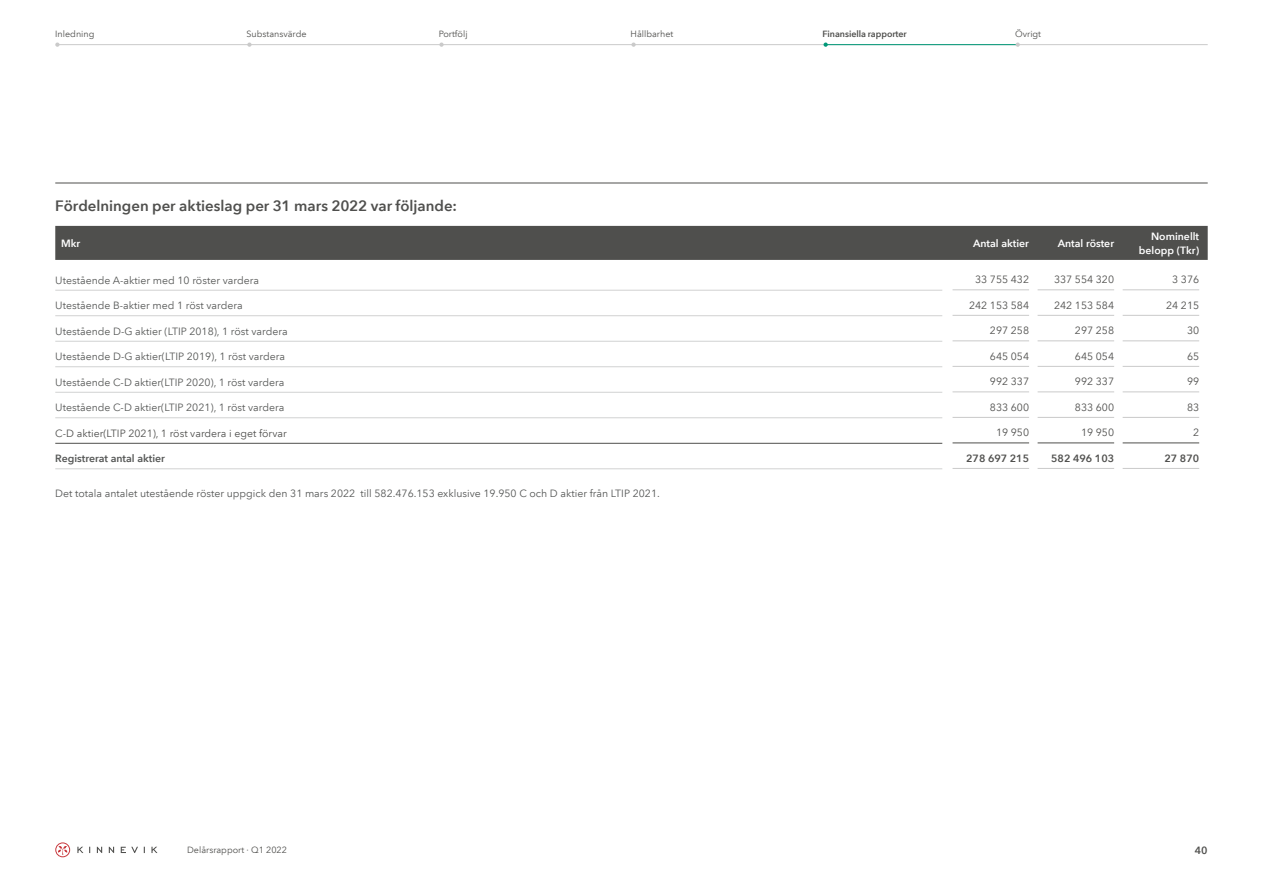
<style>
.page{position:relative;width:1263px;height:893px;background:#fff}
.page>*{position:absolute;margin:0;border:0;box-sizing:border-box;transform-origin:0 0}
.t1{font:600 15px "Avenir Next LT Pro";color:#4f4f4d}
.t2{font:10.5px "Avenir Next LT Pro";color:#555756}
.t3{font:10.5px "Avenir Next LT Pro";color:#4f4f4d}
.t4{font:600 10.5px/13.5px "Avenir Next LT Pro";color:#fff;text-align:right}
.t5{font:600 10.5px "Avenir Next LT Pro";color:#4f4f4d}
.t6{font:600 10.5px "Avenir Next LT Pro";color:#555756}
.t7{font:9px "Avenir Next LT Pro";color:#4f4f4d}
.t8{font:600 9px "Avenir Next LT Pro";letter-spacing:-.005em;color:#4f4f4d}
</style>
<div class="page">
<svg style="left:55px;top:842px;width:15px;height:15px"></svg>
<svg style="left:77px;top:847px;width:80px;height:6px"></svg>
<hr style="left:56px;top:44px;width:1152px;height:1px;background:#cacaca">
<svg style="left:55px;top:43px;width:5px;height:4px"></svg>
<hr style="left:825px;top:44px;width:191px;height:1px;background:#009878">
<svg style="left:439px;top:43px;width:5px;height:4px"></svg>
<svg style="left:247px;top:43px;width:5px;height:4px"></svg>
<svg style="left:631px;top:43px;width:5px;height:4px"></svg>
<svg style="left:823px;top:43px;width:5px;height:4px"></svg>
<svg style="left:1015px;top:43px;width:5px;height:4px"></svg>
<hr style="left:55px;top:183px;width:1153px;height:1px;background:#4f4f4d">
<div style="left:55px;top:226px;width:1153px;height:34px;background:#4f4f4d"></div>
<hr style="left:55px;top:290px;width:887px;height:1px;background:#d1d2d2">
<hr style="left:952px;top:290px;width:77px;height:1px;background:#cacaca">
<hr style="left:1037px;top:290px;width:77px;height:1px;background:#cacaca">
<hr style="left:1123px;top:290px;width:76px;height:1px;background:#cacaca">
<hr style="left:55px;top:315px;width:887px;height:1px;background:#d1d2d2">
<hr style="left:952px;top:315px;width:77px;height:1px;background:#cacaca">
<hr style="left:1037px;top:315px;width:77px;height:1px;background:#cacaca">
<hr style="left:1123px;top:315px;width:76px;height:1px;background:#cacaca">
<hr style="left:55px;top:341px;width:887px;height:1px;background:#d1d2d2">
<hr style="left:952px;top:341px;width:77px;height:1px;background:#cacaca">
<hr style="left:1037px;top:341px;width:77px;height:1px;background:#cacaca">
<hr style="left:1123px;top:341px;width:76px;height:1px;background:#cacaca">
<hr style="left:55px;top:366px;width:887px;height:1px;background:#d1d2d2">
<hr style="left:952px;top:366px;width:77px;height:1px;background:#cacaca">
<hr style="left:1037px;top:366px;width:77px;height:1px;background:#cacaca">
<hr style="left:1123px;top:366px;width:76px;height:1px;background:#cacaca">
<hr style="left:55px;top:392px;width:887px;height:1px;background:#d1d2d2">
<hr style="left:952px;top:392px;width:77px;height:1px;background:#cacaca">
<hr style="left:1037px;top:392px;width:77px;height:1px;background:#cacaca">
<hr style="left:1123px;top:392px;width:76px;height:1px;background:#cacaca">
<hr style="left:55px;top:417px;width:887px;height:1px;background:#d1d2d2">
<hr style="left:952px;top:417px;width:77px;height:1px;background:#cacaca">
<hr style="left:1037px;top:417px;width:77px;height:1px;background:#cacaca">
<hr style="left:1123px;top:417px;width:76px;height:1px;background:#cacaca">
<hr style="left:55px;top:443px;width:887px;height:1px;background:#4f4f4d">
<hr style="left:952px;top:443px;width:77px;height:1px;background:#4f4f4d">
<hr style="left:1037px;top:443px;width:77px;height:1px;background:#4f4f4d">
<hr style="left:1123px;top:443px;width:76px;height:1px;background:#4f4f4d">
<hr style="left:55px;top:469px;width:887px;height:1px;background:#d1d2d2">
<hr style="left:952px;top:468px;width:77px;height:1px;background:#cacaca">
<hr style="left:1037px;top:468px;width:77px;height:1px;background:#cacaca">
<hr style="left:1123px;top:468px;width:76px;height:1px;background:#cacaca">
<p class="t7" style="left:55px;top:28px;width:41px">Inledning</p>
<p class="t7" style="left:247px;top:28px;width:62px">Substansvärde</p>
<p class="t7" style="left:439px;top:28px;width:30px">Portfölj</p>
<p class="t7" style="left:630px;top:28px;width:44px">Hållbarhet</p>
<p class="t8" style="left:823px;top:28px;width:86px">Finansiella rapporter</p>
<p class="t7" style="left:1015px;top:28px;width:28px">Övrigt</p>
<h1 class="t1" style="left:55px;top:197px;width:403px">Fördelningen per aktieslag per 31 mars 2022 var följande:</h1>
<p class="t4" style="left:61px;top:236px;width:21px">Mkr</p>
<p class="t4" style="left:973px;top:236px;width:58px">Antal aktier</p>
<p class="t4" style="left:1058px;top:236px;width:58px">Antal röster</p>
<p class="t4" style="left:1139px;top:230px;width:62px">Nominellt belopp (Tkr)</p>
<p class="t2" style="left:55px;top:274px;width:205px">Utestående A-aktier med 10 röster vardera</p>
<p class="t3" style="left:975px;top:273px;width:55px">33 755 432</p>
<p class="t3" style="left:1054px;top:273px;width:62px">337 554 320</p>
<p class="t3" style="left:1172px;top:273px;width:28px">3 376</p>
<p class="t2" style="left:55px;top:299px;width:189px">Utestående B-aktier med 1 röst vardera</p>
<p class="t3" style="left:969px;top:299px;width:62px">242 153 584</p>
<p class="t3" style="left:1054px;top:299px;width:62px">242 153 584</p>
<p class="t3" style="left:1166px;top:299px;width:35px">24 215</p>
<p class="t2" style="left:55px;top:325px;width:234px">Utestående D-G aktier (LTIP 2018), 1 röst vardera</p>
<p class="t3" style="left:990px;top:324px;width:41px">297 258</p>
<p class="t3" style="left:1075px;top:324px;width:41px">297 258</p>
<p class="t3" style="left:1187px;top:324px;width:14px">30</p>
<p class="t2" style="left:55px;top:350px;width:231px">Utestående D-G aktier(LTIP 2019), 1 röst vardera</p>
<p class="t3" style="left:990px;top:350px;width:41px">645 054</p>
<p class="t3" style="left:1075px;top:350px;width:41px">645 054</p>
<p class="t3" style="left:1187px;top:350px;width:14px">65</p>
<p class="t2" style="left:55px;top:376px;width:231px">Utestående C-D aktier(LTIP 2020), 1 röst vardera</p>
<p class="t3" style="left:990px;top:375px;width:41px">992 337</p>
<p class="t3" style="left:1075px;top:375px;width:41px">992 337</p>
<p class="t3" style="left:1187px;top:375px;width:14px">99</p>
<p class="t2" style="left:55px;top:401px;width:231px">Utestående C-D aktier(LTIP 2021), 1 röst vardera</p>
<p class="t3" style="left:990px;top:401px;width:41px">833 600</p>
<p class="t3" style="left:1075px;top:401px;width:41px">833 600</p>
<p class="t3" style="left:1187px;top:401px;width:14px">83</p>
<p class="t3" style="left:55px;top:427px;width:233px">C-D aktier(LTIP 2021), 1 röst vardera i eget förvar</p>
<p class="t3" style="left:996px;top:426px;width:35px">19 950</p>
<p class="t3" style="left:1081px;top:426px;width:35px">19 950</p>
<p class="t3" style="left:1193px;top:426px;width:8px">2</p>
<p class="t6" style="left:55px;top:452px;width:111px">Registrerat antal aktier</p>
<p class="t5" style="left:966px;top:452px;width:64px">278 697 215</p>
<p class="t5" style="left:1051px;top:452px;width:64px">582 496 103</p>
<p class="t5" style="left:1164px;top:452px;width:36px">27 870</p>
<p class="t2" style="left:55px;top:487px;width:606px">Det totala antalet utestående röster uppgick den 31 mars 2022 till 582.476.153 exklusive 19.950 C och D aktier från LTIP 2021.</p>
<p class="t7" style="left:187px;top:844px;width:101px">Delårsrapport ∙ Q1 2022</p>
<p class="t5" style="left:1195px;top:844px;width:14px">40</p>
</div>
